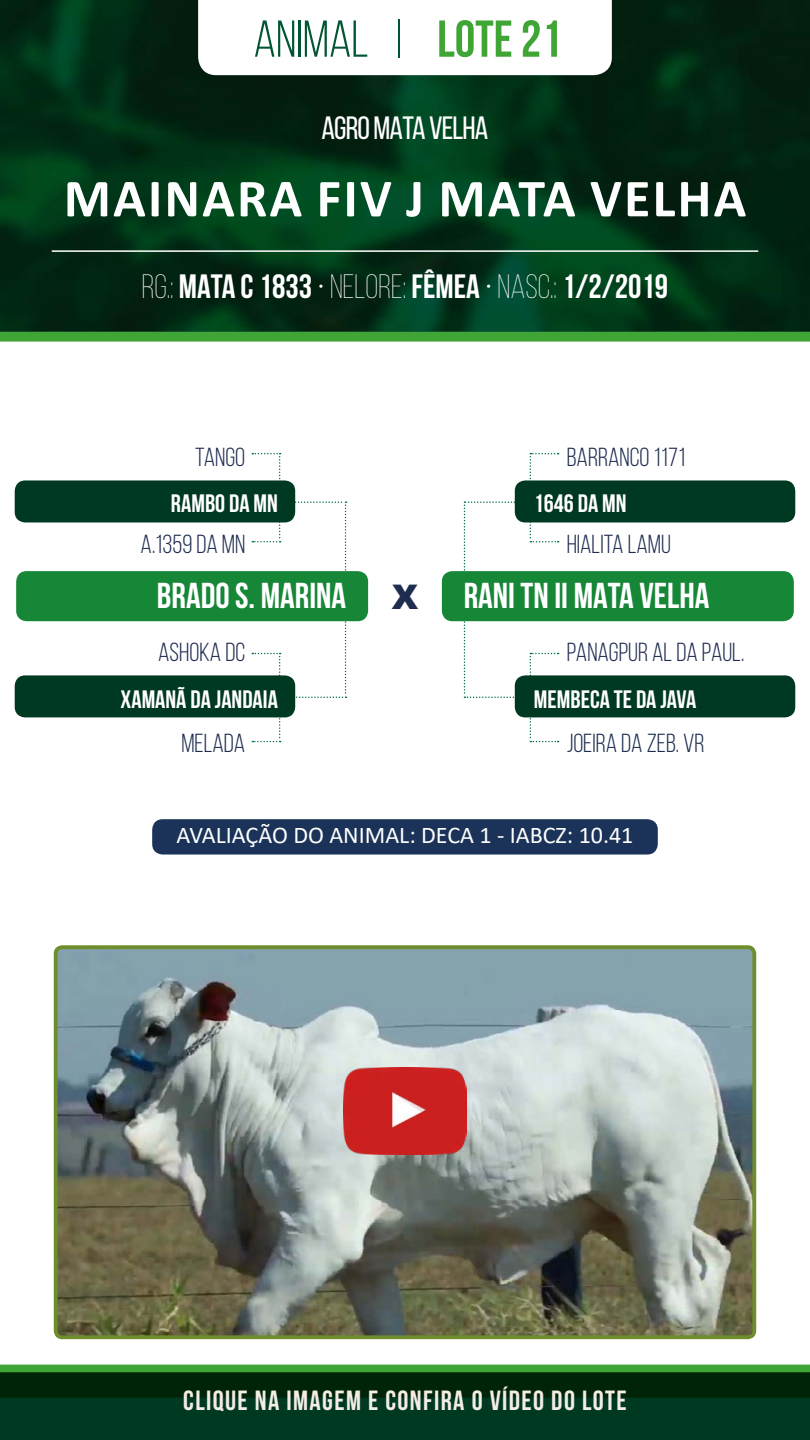
<style>
.page{position:relative;width:810px;height:1440px;background:#fff}
.page>*{position:absolute;margin:0;border:0;box-sizing:border-box;transform-origin:0 0}
.t1{font:700 54px "Calibri";letter-spacing:.04em;color:#fff}
.t2{font:51.75px "Bebas Neue";color:#005630}
.t3{font:700 36px "Bebas Neue";color:#fff}
.t4{font:900 33.9px "Arial";color:#1e2c50}
.t5{font:700 33.75px "Bebas Neue";color:#fff}
.t6{font:32.25px "Bebas Neue";letter-spacing:-.025em;color:#fff}
.t7{font:700 27.75px "Bebas Neue";letter-spacing:.05em;color:#f3ede6}
.t8{font:26.1px "Bebas Neue";color:#1e2c50}
.t9{font:700 25.2px "Bebas Neue";color:#fff}
.t10{font:24px "Calibri";color:#fff}
.s1{color:#3fa535}
.s2{font-weight:300}
</style>
<div class="page">
<svg style="left:0;top:331px;width:810px;height:11px;background:#42a03c"></svg>
<div style="left:0;top:1365px;width:810px;height:7px;background:#3fa535"></div>
<img style="left:0;top:0;width:810px;height:331px">
<hr style="left:52px;top:250px;width:706px;height:2px;background:#fff">
<svg style="left:0;top:1372px;width:810px;height:68px;background:#003117"></svg>
<svg style="left:464px;top:453px;width:95px;height:289px"></svg>
<div style="left:442px;top:571px;width:352px;height:50px;background:#168637;border-radius:11px"></div>
<div style="left:515px;top:480px;width:280px;height:42px;background:#003922;border-radius:10px"></div>
<div style="left:515px;top:675px;width:280px;height:42px;background:#003922;border-radius:10px"></div>
<svg style="left:252px;top:453px;width:95px;height:289px"></svg>
<div style="left:16px;top:571px;width:352px;height:50px;background:#168637;border-radius:11px"></div>
<div style="left:15px;top:480px;width:280px;height:42px;background:#003922;border-radius:10px"></div>
<div style="left:15px;top:675px;width:280px;height:42px;background:#003922;border-radius:10px"></div>
<svg style="left:198px;top:0;width:414px;height:75px"></svg>
<img style="left:59px;top:950px;width:692px;height:384px">
<div style="left:54px;top:945px;width:702px;height:394px;border:4px solid #6e8d2c;border-radius:7px"></div>
<div style="left:152px;top:819px;width:506px;height:36px;background:#1b3358;border-radius:10px"></div>
<img style="left:344px;top:1068px;width:122px;height:86px">
<h2 class="t2" style="left:253px;top:11px;width:310px">ANIMAL | <span class="s1">LOTE 21</span></h2>
<p class="t6" style="left:321px;top:110px;width:169px">AGRO MATA VELHA</p>
<h1 class="t1" style="left:64px;top:160px;width:684px">MAINARA FIV J MATA VELHA</h1>
<p class="t5" style="left:142px;top:268px;width:528px"><span class="s2">RG.:</span> MATA C 1833 <span class="s2">• NELORE:</span> FÊMEA <span class="s2">• NASC.:</span> 1/2/2019</p>
<p class="t8" style="left:195px;top:443px;width:51px">TANGO</p>
<p class="t8" style="left:567px;top:443px;width:120px">BARRANCO 1171</p>
<p class="t9" style="left:171px;top:489px;width:108px">RAMBO DA MN</p>
<p class="t8" style="left:141px;top:530px;width:106px">A.1359 DA MN</p>
<p class="t9" style="left:534px;top:489px;width:94px">1646 DA MN</p>
<p class="t8" style="left:567px;top:530px;width:106px">HIALITA LAMU</p>
<h3 class="t3" style="left:157px;top:575px;width:191px">BRADO S. MARINA</h3>
<p class="t4" style="left:392px;top:573px;width:28px">X</p>
<h3 class="t3" style="left:464px;top:575px;width:247px">RANI TN II MATA VELHA</h3>
<p class="t8" style="left:158px;top:638px;width:88px">ASHOKA DC</p>
<p class="t8" style="left:567px;top:638px;width:179px">PANAGPUR AL DA PAUL.</p>
<p class="t9" style="left:121px;top:686px;width:159px">XAMANÃ DA JANDAIA</p>
<p class="t8" style="left:181px;top:729px;width:65px">MELADA</p>
<p class="t9" style="left:534px;top:686px;width:164px">MEMBECA TE DA JAVA</p>
<p class="t8" style="left:567px;top:729px;width:139px">JOEIRA DA ZEB. VR</p>
<p class="t10" style="left:177px;top:819px;width:458px">AVALIAÇÃO DO ANIMAL: DECA 1 - IABCZ: 10.41</p>
<p class="t7" style="left:183px;top:1385px;width:445px">CLIQUE NA IMAGEM E CONFIRA O VÍDEO DO LOTE</p>
</div>
